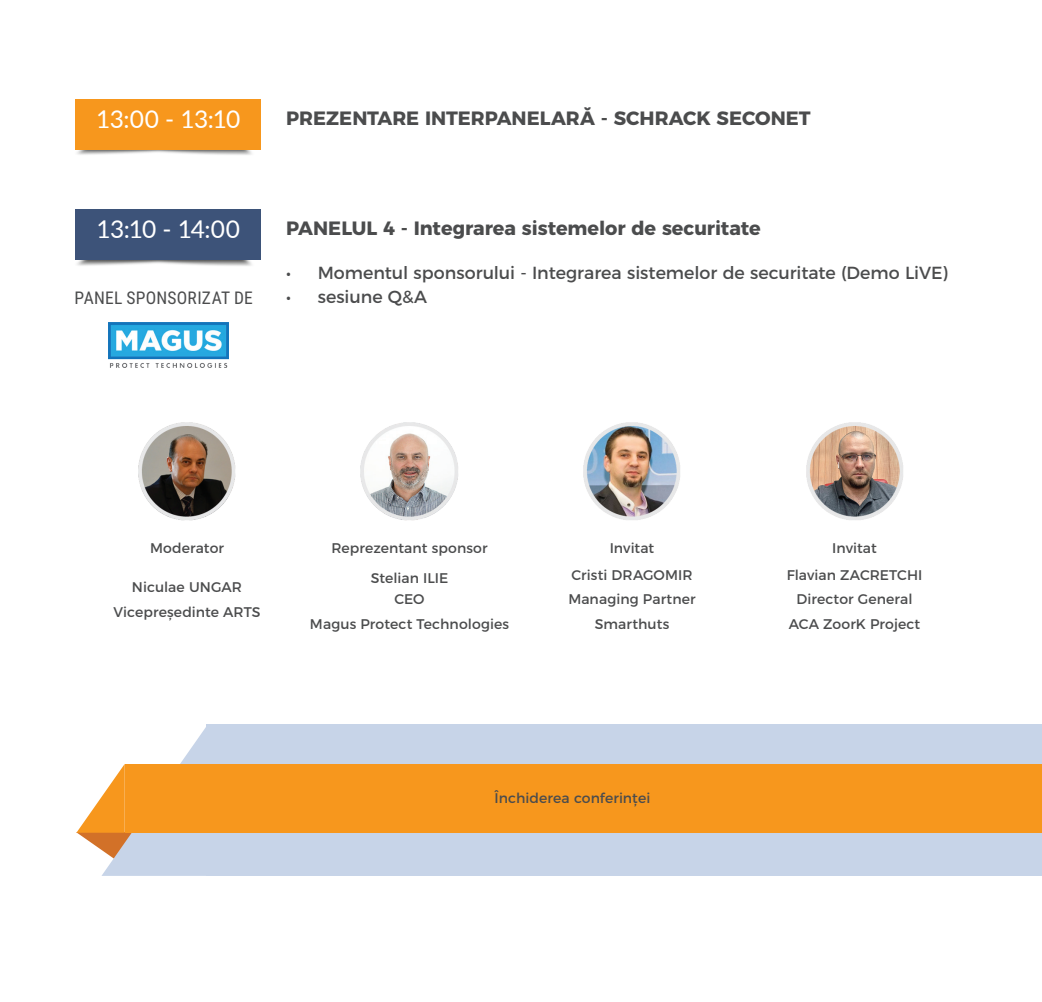
<style>
.page{position:relative;width:1042px;height:1002px;background:#fff}
.page>*{position:absolute;margin:0;border:0;box-sizing:border-box;transform-origin:0 0}
.t1{font:24.5px "Lato";letter-spacing:-.035em;color:#fff}
.t2{font:700 19.25px "Montserrat";letter-spacing:-.005em;color:#4b4c4d}
.t3{font:17.5px "Montserrat";color:#4b4c4d}
.t4{font:17.5px "Roboto Condensed";letter-spacing:.01em;color:#4b4c4d}
.t5{font:14px/24.2px "Montserrat";letter-spacing:.005em;color:#4b4c4d;text-align:center}
</style>
<div class="page">
<img style="left:75px;top:245px;width:177px;height:21px">
<div style="left:76px;top:209px;width:185px;height:51px;background:#3d5379"></div>
<img style="left:138px;top:422px;width:98px;height:99px">
<img style="left:360px;top:422px;width:98px;height:99px">
<img style="left:583px;top:422px;width:97px;height:98px">
<img style="left:806px;top:422px;width:97px;height:98px">
<img style="left:109px;top:323px;width:119px;height:45px">
<div style="left:207px;top:724px;width:835px;height:151px;background:#c7d4e8"></div>
<div style="left:125px;top:763px;width:917px;height:69px;background:#f7971d"></div>
<svg style="left:76px;top:724px;width:132px;height:151px"></svg>
<img style="left:75px;top:135px;width:177px;height:20px">
<div style="left:76px;top:99px;width:185px;height:51px;background:#f7971d"></div>
<h1 class="t1" style="left:96px;top:101px;width:145px">13:00 - 13:10</h1>
<h2 class="t2" style="left:286px;top:102px;width:526px">PREZENTARE INTERPANELARĂ - SCHRACK SECONET</h2>
<h1 class="t1" style="left:97px;top:212px;width:145px">13:10 - 14:00</h1>
<h2 class="t2" style="left:286px;top:213px;width:476px">PANELUL 4 - Integrarea sistemelor de securitate</h2>
<p class="t3" style="left:286px;top:258px;width:663px">• Momentul sponsorului - Integrarea sistemelor de securitate (Demo LiVE)</p>
<p class="t4" style="left:74px;top:285px;width:180px">PANEL SPONSORIZAT DE</p>
<p class="t3" style="left:286px;top:283px;width:142px">• sesiune Q&amp;A</p>
<p class="t5" style="left:150px;top:534px;width:76px">Moderator</p>
<p class="t5" style="left:331px;top:534px;width:158px">Reprezentant sponsor</p>
<p class="t5" style="left:610px;top:534px;width:46px">Invitat</p>
<p class="t5" style="left:832px;top:534px;width:46px">Invitat</p>
<p class="t5" style="left:113px;top:574px;width:149px">Niculae UNGAR<br>Vicepreședinte ARTS</p>
<p class="t5" style="left:371px;top:565px;width:77px;line-height:21.7px">Stelian ILIE<br>CEO</p>
<p class="t5" style="left:310px;top:610px;width:201px">Magus Protect Technologies</p>
<p class="t5" style="left:568px;top:562px;width:129px">Cristi DRAGOMIR<br>Managing Partner<br>Smarthuts</p>
<p class="t5" style="left:786px;top:562px;width:137px">Flavian ZACRETCHI<br>Director General<br>ACA ZoorK Project</p>
<p class="t5" style="left:494px;top:784px;width:157px">Închiderea conferinței</p>
</div>
